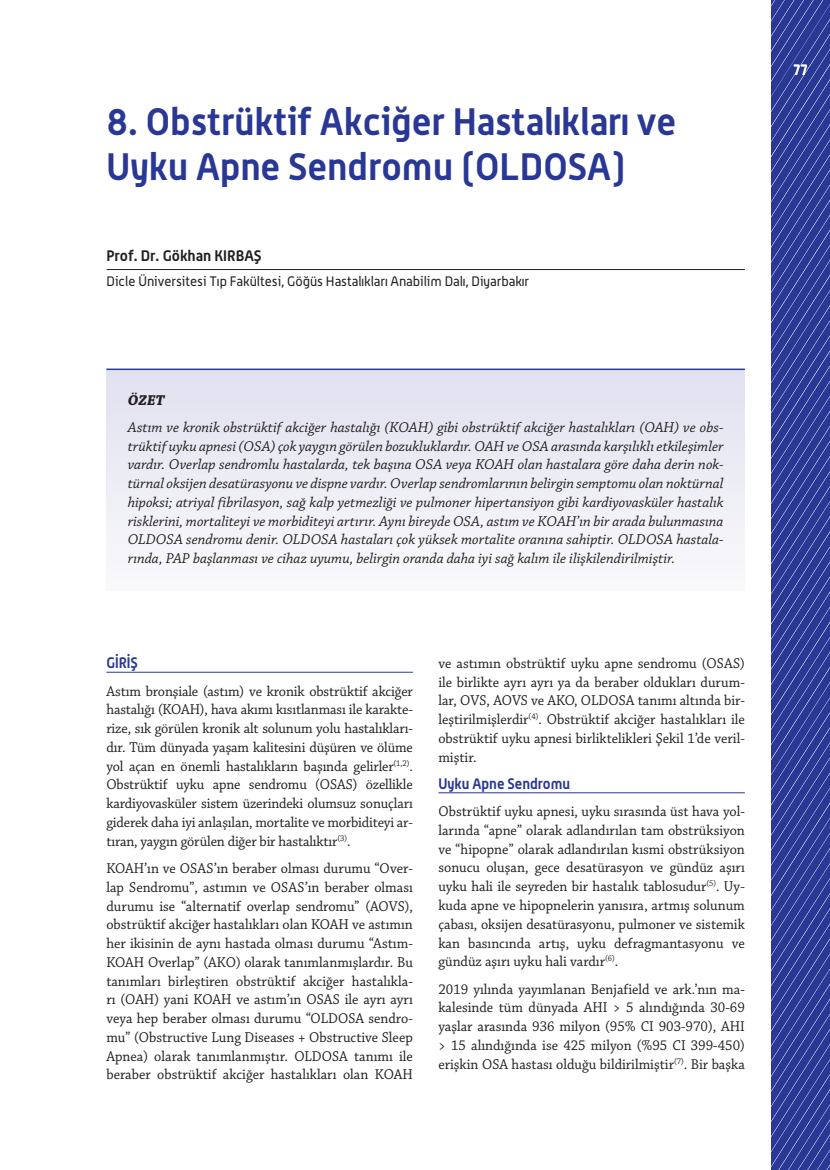
<style>
.page{position:relative;width:830px;height:1170px;background:#fff}
.page>*{position:absolute;margin:0;border:0;box-sizing:border-box;transform-origin:0 0}
.t1{font:700 37.5px/45px "Alwyn OT";color:#293795}
.t2{font:15px/18.8px "Chaparral Pro";color:#231f20;text-align:justify;scale:.95 1}
.t3{font:italic 15px/18.8px "Chaparral Pro";color:#231f20;text-align:justify}
.t4{font:700 15px "Alwyn OT";color:#293795;scale:.95 1}
.t5{font:700 15px "Alwyn";color:#231f20}
.t6{font:italic 700 15px "Chaparral Pro";color:#231f20}
.t7{font:700 15px "Alwyn OT";color:#fff;scale:.85 1}
.t8{font:13.5px "Alwyn";color:#231f20}
</style>
<div class="page">
<svg style="left:771px;top:0;width:58px;height:1169px;background:#35429b"></svg>
<hr style="left:107px;top:269px;width:637px;height:1px;background:#231f20">
<div style="left:106px;top:369px;width:638px;height:221px;background:#ededf6"></div>
<hr style="left:106px;top:368px;width:638px;height:2px;background:#293795">
<hr style="left:106px;top:671px;width:306px;height:1px;background:#293795">
<hr style="left:438px;top:792px;width:306px;height:1px;background:#293795">
<h1 class="t1" style="left:106px;top:99px;width:571px">8. Obstrüktif Akciğer Hastalıkları ve<br>Uyku Apne Sendromu (OLDOSA)</h1>
<p class="t5" style="left:107px;top:247px;width:157px">Prof. Dr. Gökhan KIRBAŞ</p>
<p class="t8" style="left:107px;top:273px;width:424px">Dicle Üniversitesi Tıp Fakültesi, Göğüs Hastalıkları Anabilim Dalı, Diyarbakır</p>
<p class="t6" style="left:128px;top:391px;width:38px">ÖZET</p>
<p class="t3" style="left:128px;top:418px;width:597px">Astım ve kronik obstrüktif akciğer hastalığı (KOAH) gibi obstrüktif akciğer hastalıkları (OAH) ve obs&shy;trüktif uyku apnesi (OSA) çok yaygın görülen bozukluklardır. OAH ve OSA arasında karşılıklı etkileşimler vardır. Overlap sendromlu hastalarda, tek başına OSA veya KOAH olan hastalara göre daha derin nok&shy;türnal oksijen desatürasyonu ve dispne vardır. Overlap sendromlarının belirgin semptomu olan noktürnal hipoksi; atriyal fibrilasyon, sağ kalp yetmezliği ve pulmoner hipertansiyon gibi kardiyovasküler hastalık risklerini, mortaliteyi ve morbiditeyi artırır. Aynı bireyde OSA, astım ve KOAH’ın bir arada bulunmasına OLDOSA sendromu denir. OLDOSA hastaları çok yüksek mortalite oranına sahiptir. OLDOSA hastala&shy;rında, PAP başlanması ve cihaz uyumu, belirgin oranda daha iyi sağ kalım ile ilişkilendirilmiştir.</p>
<p class="t4" style="left:106px;top:653px;width:35px">GİRİŞ</p>
<p class="t2" style="left:106px;top:682px;width:324px">Astım bronşiale (astım) ve kronik obstrüktif akciğer hastalığı (KOAH), hava akımı kısıtlanması ile karakte&shy;rize, sık görülen kronik alt solunum yolu hastalıkları&shy;dır. Tüm dünyada yaşam kalitesini düşüren ve ölüme yol açan en önemli hastalıkların başında gelirler<sup>(1,2)</sup>.<br>Obstrüktif uyku apne sendromu (OSAS) özellikle kardiyovasküler sistem üzerindeki olumsuz sonuçları giderek daha iyi anlaşılan, mortalite ve morbiditeyi ar&shy;tıran, yaygın görülen diğer bir hastalıktır<sup>(3)</sup>.</p>
<p class="t2" style="left:106px;top:859px;width:324px">KOAH’ın ve OSAS’ın beraber olması durumu “Over&shy;lap Sendromu”, astımın ve OSAS’ın beraber olması durumu ise “alternatif overlap sendromu” (AOVS), obstrüktif akciğer hastalıkları olan KOAH ve astımın her ikisinin de aynı hastada olması durumu “Astım-KOAH Overlap” (AKO) olarak tanımlanmışlardır. Bu tanımları birleştiren obstrüktif akciğer hastalıkla&shy;rı (OAH) yani KOAH ve astım’ın OSAS ile ayrı ayrı veya hep beraber olması durumu “OLDOSA sendro&shy;mu” (Obstructive Lung Diseases + Obstructive Sleep Apnea) olarak tanımlanmıştır. OLDOSA tanımı ile beraber obstrüktif akciğer hastalıkları olan KOAH</p>
<p class="t2" style="left:438px;top:654px;width:324px">ve astımın obstrüktif uyku apne sendromu (OSAS) ile birlikte ayrı ayrı ya da beraber oldukları durum&shy;lar, OVS, AOVS ve AKO, OLDOSA tanımı altında bir&shy;leştirilmişlerdir<sup>(4)</sup>. Obstrüktif akciğer hastalıkları ile obstrüktif uyku apnesi birliktelikleri Şekil 1’de veril&shy;miştir.</p>
<p class="t4" style="left:438px;top:774px;width:140px">Uyku Apne Sendromu</p>
<p class="t2" style="left:438px;top:802px;width:324px">Obstrüktif uyku apnesi, uyku sırasında üst hava yol&shy;larında “apne” olarak adlandırılan tam obstrüksiyon ve “hipopne” olarak adlandırılan kısmi obstrüksiyon sonucu oluşan, gece desatürasyon ve gündüz aşırı uyku hali ile seyreden bir hastalık tablosudur<sup>(5)</sup>. Uy&shy;kuda apne ve hipopnelerin yanısıra, artmış solunum çabası, oksijen desatürasyonu, pulmoner ve sistemik kan basıncında artış, uyku defragmantasyonu ve gündüz aşırı uyku hali vardır<sup>(6)</sup>.</p>
<p class="t2" style="left:438px;top:979px;width:324px">2019 yılında yayımlanan Benjafield ve ark.’nın ma&shy;kalesinde tüm dünyada AHI &gt; 5 alındığında 30-69 yaşlar arasında 936 milyon (95% CI 903-970), AHI &gt; 15 alındığında ise 425 milyon (%95 CI 399-450) erişkin OSA hastası olduğu bildirilmiştir<sup>(7)</sup>. Bir başka</p>
<p class="t7" style="left:792px;top:61px;width:19px">77</p>
</div>
